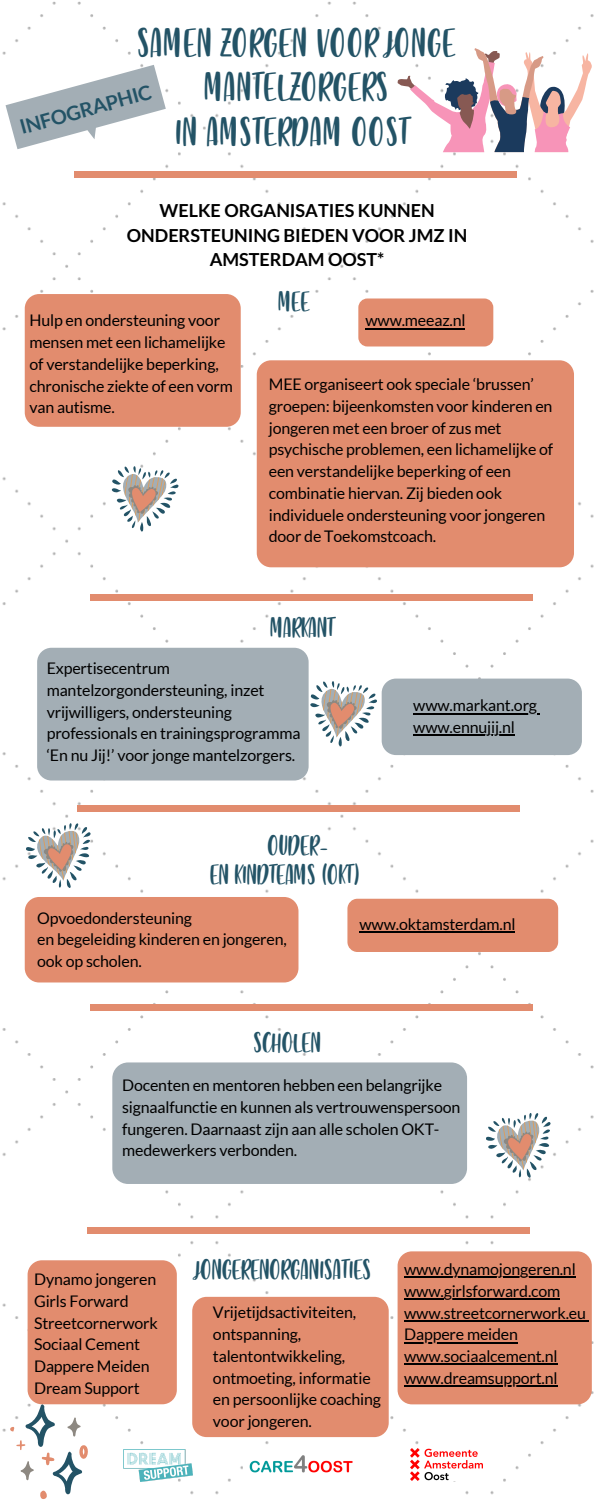
<style>
.page{position:relative;width:600px;height:1500px;background:#fff}
.page>*{position:absolute;margin:0;border:0;box-sizing:border-box;transform-origin:0 0}
.t1{font:45px/44.2px "Strawberry Blossom";letter-spacing:.02em;color:#235366;text-align:center}
.t2{font:31.5px "Strawberry Blossom";color:#235366}
.t3{font:700 20px "Lato";color:#235366}
.t4{font:700 18px/24.8px "Lato";color:#000;text-align:center}
.t5{font:16px/21.8px "Lato";letter-spacing:-.01em;color:#000}
</style>
<div class="page">
<img style="left:2px;top:1px;width:592px;height:1494px">
<div style="left:74px;top:172px;width:442px;height:6px;background:#e28c6e"></div>
<img style="left:123px;top:1448px;width:69px;height:33px">
<svg style="left:398px;top:48px;width:194px;height:104px"></svg>
<img style="left:243px;top:1448px;width:116px;height:34px">
<svg style="left:9px;top:1404px;width:79px;height:95px"></svg>
<div style="left:347px;top:899px;width:211px;height:53px;background:#e28c6e;border-radius:10px"></div>
<svg style="left:103px;top:460px;width:79px;height:79px"></svg>
<svg style="left:309px;top:675px;width:71px;height:79px"></svg>
<svg style="left:23px;top:820px;width:74px;height:74px"></svg>
<img style="left:411px;top:1448px;width:71px;height:32px">
<div style="left:358px;top:299px;width:135px;height:48px;background:#e28c6e;border-radius:9px"></div>
<div style="left:25px;top:294px;width:216px;height:133px;background:#e28c6e;border-radius:14px"></div>
<div style="left:37px;top:648px;width:272px;height:133px;background:#a3aeb5;border-radius:14px"></div>
<div style="left:25px;top:897px;width:273px;height:85px;background:#e28c6e;border-radius:14px"></div>
<div style="left:257px;top:360px;width:317px;height:207px;background:#e28c6e;border-radius:14px"></div>
<div style="left:382px;top:679px;width:200px;height:76px;background:#a3aeb5;border-radius:14px"></div>
<hr style="left:413px;top:713px;width:124px;height:1px;background:#000">
<hr style="left:413px;top:735px;width:40px;height:1px;background:#000">
<hr style="left:453px;top:735px;width:62px;height:1px;background:#000">
<div style="left:28px;top:1260px;width:149px;height:144px;background:#e28c6e;border-radius:14px"></div>
<hr style="left:360px;top:931px;width:155px;height:2px;background:#000">
<div style="left:112px;top:1062px;width:355px;height:122px;background:#a3aeb5;border-radius:16px"></div>
<div style="left:90px;top:594px;width:443px;height:6px;background:#e28c6e"></div>
<div style="left:77px;top:805px;width:443px;height:6px;background:#e28c6e"></div>
<div style="left:90px;top:1004px;width:443px;height:6px;background:#e28c6e"></div>
<svg style="left:5px;top:65px;width:164px;height:95px"></svg>
<hr style="left:365px;top:328px;width:100px;height:1px;background:#000">
<div style="left:87px;top:1227px;width:443px;height:6px;background:#e28c6e"></div>
<div style="left:192px;top:1297px;width:197px;height:140px;background:#e28c6e;border-radius:14px"></div>
<div style="left:398px;top:1251px;width:194px;height:153px;background:#e28c6e;border-radius:14px"></div>
<hr style="left:404px;top:1277px;width:172px;height:1px;background:#000">
<hr style="left:404px;top:1298px;width:40px;height:2px;background:#000">
<hr style="left:444px;top:1298px;width:116px;height:2px;background:#000">
<hr style="left:404px;top:1320px;width:182px;height:2px;background:#000">
<hr style="left:404px;top:1342px;width:114px;height:1px;background:#000">
<hr style="left:404px;top:1364px;width:153px;height:1px;background:#000">
<hr style="left:404px;top:1385px;width:154px;height:2px;background:#000">
<svg style="left:483px;top:1110px;width:74px;height:74px"></svg>
<p class="t1" style="left:138px;top:22px;width:320px">SAMEN ZORGEN VOOR JONGE<br>MANTELZORGERS</p>
<p class="t1" style="left:175px;top:110px;width:236px">IN AMSTERDAM OOST</p>
<p class="t3" style="left:17px;top:115px;width:137px;rotate:-15deg">INFOGRAPHIC</p>
<p class="t4" style="left:127px;top:198px;width:342px">WELKE ORGANISATIES KUNNEN<br>ONDERSTEUNING BIEDEN VOOR JMZ IN</p>
<p class="t4" style="left:210px;top:247px;width:176px">AMSTERDAM OOST*</p>
<p class="t5" style="left:29px;top:309px;width:205px">Hulp en ondersteuning voor mensen met een lichamelijke of verstandelijke beperking, chronische ziekte of een vorm van autisme.</p>
<p class="t2" style="left:279px;top:286px;width:33px">MEE</p>
<p class="t5" style="left:365px;top:309px;width:102px">www.meeaz.nl</p>
<p class="t5" style="left:269px;top:373px;width:286px">MEE organiseert ook speciale ‘brussen’ groepen: bijeenkomsten voor kinderen en jongeren met een broer of zus met psychische problemen, een lichamelijke of een verstandelijke beperking of een combinatie hiervan. Zij bieden ook individuele ondersteuning voor jongeren door de Toekomstcoach.</p>
<p class="t2" style="left:271px;top:612px;width:66px">MARKANT</p>
<p class="t5" style="left:47px;top:657px;width:125px">Expertisecentrum</p>
<p class="t5" style="left:47px;top:679px;width:255px">mantelzorgondersteuning, inzet vrijwilligers, ondersteuning professionals en trainingsprogramma</p>
<p class="t5" style="left:47px;top:744px;width:250px">‘En nu Jij!’ voor jonge mantelzorgers.</p>
<p class="t2" style="left:268px;top:831px;width:63px">OUDER-</p>
<p class="t2" style="left:210px;top:859px;width:151px">EN KINDTEAMS (OKT)</p>
<p class="t5" style="left:413px;top:694px;width:125px">www.markant.org</p>
<p class="t5" style="left:413px;top:716px;width:103px">www.ennujij.nl</p>
<p class="t5" style="left:37px;top:907px;width:156px">Opvoedondersteuning</p>
<p class="t5" style="left:37px;top:928px;width:251px">en begeleiding kinderen en jongeren, ook op scholen.</p>
<p class="t2" style="left:254px;top:1028px;width:69px">SCHOLEN</p>
<p class="t5" style="left:360px;top:913px;width:158px">www.oktamsterdam.nl</p>
<p class="t5" style="left:122px;top:1074px;width:340px">Docenten en mentoren hebben een belangrijke signaalfunctie en kunnen als vertrouwenspersoon fungeren. Daarnaast zijn aan alle scholen OKT&shy;medewerkers verbonden.</p>
<p class="t5" style="left:34px;top:1268px;width:124px">Dynamo jongeren</p>
<p class="t5" style="left:34px;top:1290px;width:96px">Girls Forward</p>
<p class="t5" style="left:34px;top:1311px;width:125px">Streetcornerwork</p>
<p class="t5" style="left:34px;top:1333px;width:107px">Sociaal Cement</p>
<p class="t5" style="left:34px;top:1355px;width:117px">Dappere Meiden</p>
<p class="t5" style="left:34px;top:1377px;width:107px">Dream Support</p>
<p class="t2" style="left:197px;top:1254px;width:177px">JONGERENORGANISATIES</p>
<p class="t5" style="left:213px;top:1301px;width:145px">Vrijetijdsactiviteiten,</p>
<p class="t5" style="left:213px;top:1323px;width:170px">ontspanning, talentontwikkeling, ontmoeting, informatie en persoonlijke coaching voor jongeren.</p>
<p class="t5" style="left:404px;top:1258px;width:173px">www.dynamojongeren.nl</p>
<p class="t5" style="left:404px;top:1280px;width:158px">www.girlsforward.com</p>
<p class="t5" style="left:404px;top:1302px;width:183px">www.streetcornerwork.eu</p>
<p class="t5" style="left:404px;top:1323px;width:115px">Dappere meiden</p>
<p class="t5" style="left:404px;top:1345px;width:155px">www.sociaalcement.nl</p>
<p class="t5" style="left:404px;top:1367px;width:155px">www.dreamsupport.nl</p>
</div>
